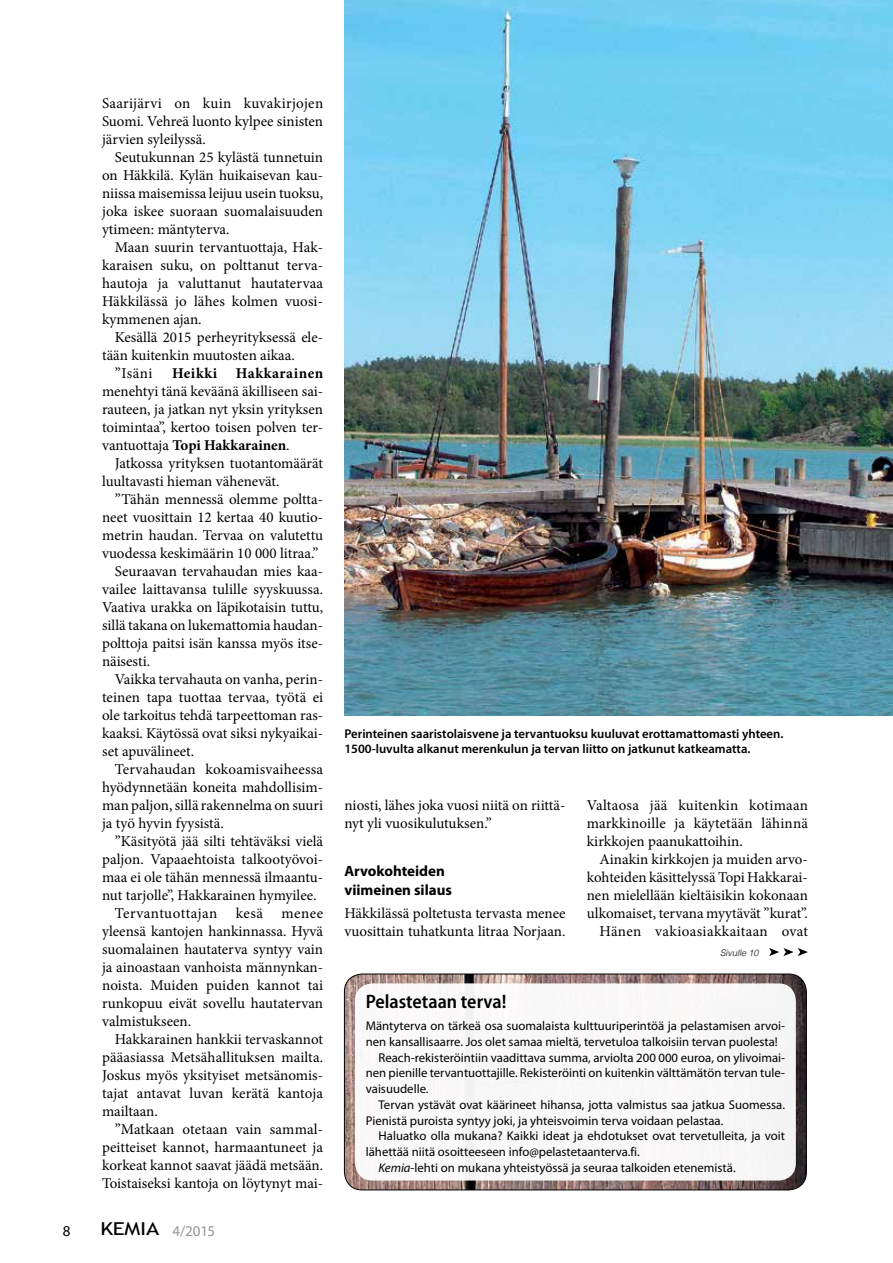
<style>
.page{position:relative;width:893px;height:1263px;background:#fff}
.page>*{position:absolute;margin:0;border:0;box-sizing:border-box;transform-origin:0 0}
.t1{font:600 semi-condensed 19.5px "Myriad Pro";color:#000}
.t2{font:15px/18px "Minion Pro";color:#000;text-align:justify}
.t3{font:700 15px/18.9px "Myriad Pro";color:#000}
.t4{font:15px "Minion Pro";letter-spacing:.03em;color:#000}
.t5{font:700 15px "Minion Pro";letter-spacing:.035em;color:#000}
.t6{font:15px "Myriad Pro";color:#939598}
.t7{font:15px "Myriad Pro";color:#000}
.t8{font:12.75px "Myriad Pro";color:#000}
.t9{font:600 12.75px/15px "Myriad Pro";color:#000}
.t10{font:italic 300 9px "Helvetica";color:#000}
.s1{font-weight:700}
.s2{font-family:"Trebuchet MS";font-size:17.85px;color:#000}
.s3{font-style:italic}
</style>
<div class="page">
<img style="left:344px;top:974px;width:462px;height:216px">
<div style="left:344px;top:974px;width:463px;height:216px;border:1px solid #000;border-radius:18px"></div>
<div style="left:355px;top:983px;width:441px;height:197px;background:#f9f8f7;border-radius:17px"></div>
<svg style="left:769px;top:948px;width:39px;height:8px"></svg>
<img style="left:344px;top:0;width:549px;height:716px">
<p class="t2" style="left:102px;top:94px;width:223px">Saarijärvi on kuin kuvakirjojen Suomi. Vehreä luonto kylpee sinisten järvien syleilyssä.</p>
<p class="t2" style="left:102px;top:148px;width:223px;text-indent:13px">Seutukunnan 25 kylästä tunnetuin on Häkkilä. Kylän huikaisevan kau&shy;niissa maisemissa leijuu usein tuoksu, joka iskee suoraan suomalaisuuden ytimeen: mäntyterva.</p>
<p class="t2" style="left:102px;top:238px;width:223px;text-indent:13px">Maan suurin tervantuottaja, Hak&shy;karaisen suku, on polttanut terva&shy;hautoja ja valuttanut hautatervaa Häkkilässä jo lähes kolmen vuosi&shy;kymmenen ajan.</p>
<p class="t2" style="left:115px;top:328px;width:210px">Kesällä 2015 perheyrityksessä ele-</p>
<p class="t2" style="left:102px;top:346px;width:194px">tään kuitenkin muutosten aikaa.</p>
<p class="t2" style="left:115px;top:364px;width:39px">”Isäni</p>
<p class="t5" style="left:172px;top:363px;width:153px">Heikki Hakkarainen</p>
<p class="t2" style="left:102px;top:382px;width:223px">menehtyi tänä keväänä äkilliseen sai&shy;rauteen, ja jatkan nyt yksin yrityksen toimintaa”, kertoo toisen polven ter&shy;vantuottaja <span class="s1">Topi Hakkarainen</span>.</p>
<p class="t2" style="left:102px;top:454px;width:223px;text-indent:13px">Jatkossa yrityksen tuotantomäärät luultavasti hieman vähenevät.</p>
<p class="t2" style="left:115px;top:490px;width:210px">”Tähän mennessä olemme poltta-</p>
<p class="t2" style="left:102px;top:508px;width:223px">neet vuosittain 12 kertaa 40 kuutio-</p>
<p class="t2" style="left:102px;top:526px;width:223px">metrin haudan. Tervaa on valutettu</p>
<p class="t2" style="left:102px;top:544px;width:218px">vuodessa keskimäärin 10 000 litraa.”</p>
<p class="t2" style="left:115px;top:562px;width:210px">Seuraavan tervahaudan mies kaa-</p>
<p class="t2" style="left:102px;top:580px;width:223px">vailee laittavansa tulille syyskuussa.</p>
<p class="t2" style="left:102px;top:598px;width:223px">Vaativa urakka on läpikotaisin tuttu,</p>
<p class="t2" style="left:102px;top:616px;width:223px">sillä takana on lukemattomia haudan-</p>
<p class="t2" style="left:102px;top:634px;width:223px">polttoja paitsi isän kanssa myös itse-</p>
<p class="t2" style="left:102px;top:652px;width:50px">näisesti.</p>
<p class="t2" style="left:115px;top:670px;width:210px">Vaikka tervahauta on vanha, perin-</p>
<p class="t2" style="left:102px;top:688px;width:223px">teinen tapa tuottaa tervaa, työtä ei</p>
<p class="t2" style="left:102px;top:706px;width:223px">ole tarkoitus tehdä tarpeettoman ras-</p>
<p class="t2" style="left:102px;top:724px;width:223px">kaaksi. Käytössä ovat siksi nykyaikai-</p>
<p class="t2" style="left:102px;top:742px;width:94px">set apuvälineet.</p>
<p class="t2" style="left:115px;top:760px;width:210px">Tervahaudan kokoamisvaiheessa</p>
<p class="t2" style="left:102px;top:778px;width:223px">hyödynnetään koneita mahdollisim-</p>
<p class="t2" style="left:102px;top:796px;width:223px">man paljon, sillä rakennelma on suuri</p>
<p class="t2" style="left:102px;top:814px;width:123px">ja työ hyvin fyysistä.</p>
<p class="t2" style="left:115px;top:832px;width:210px">”Käsityötä jää silti tehtäväksi vielä</p>
<p class="t2" style="left:102px;top:850px;width:223px">paljon. Vapaaehtoista talkootyövoi-</p>
<p class="t2" style="left:102px;top:868px;width:223px">maa ei ole tähän mennessä ilmaantu-</p>
<p class="t2" style="left:102px;top:886px;width:216px">nut tarjolle”, Hakkarainen hymyilee.</p>
<p class="t4" style="left:115px;top:903px;width:210px">Tervantuottajan kesä menee</p>
<p class="t2" style="left:102px;top:922px;width:223px">yleensä kantojen hankinnassa. Hyvä</p>
<p class="t2" style="left:102px;top:940px;width:223px">suomalainen hautaterva syntyy vain</p>
<p class="t2" style="left:102px;top:958px;width:223px">ja ainoastaan vanhoista männynkan-</p>
<p class="t2" style="left:102px;top:976px;width:223px">noista. Muiden puiden kannot tai</p>
<p class="t2" style="left:102px;top:994px;width:223px">runkopuu eivät sovellu hautatervan</p>
<p class="t2" style="left:102px;top:1012px;width:91px">valmistukseen.</p>
<p class="t2" style="left:115px;top:1030px;width:210px">Hakkarainen hankkii tervaskannot</p>
<p class="t2" style="left:102px;top:1048px;width:223px">pääasiassa Metsähallituksen mailta.</p>
<p class="t2" style="left:102px;top:1066px;width:223px">Joskus myös yksityiset metsänomis-</p>
<p class="t2" style="left:102px;top:1084px;width:223px">tajat antavat luvan kerätä kantoja</p>
<p class="t2" style="left:102px;top:1102px;width:57px">mailtaan.</p>
<p class="t2" style="left:115px;top:1120px;width:210px">”Matkaan otetaan vain sammal-</p>
<p class="t2" style="left:102px;top:1138px;width:223px">peitteiset kannot, harmaantuneet ja</p>
<p class="t2" style="left:102px;top:1156px;width:223px">korkeat kannot saavat jäädä metsään.</p>
<p class="t2" style="left:102px;top:1174px;width:223px">Toistaiseksi kantoja on löytynyt mai-</p>
<p class="t7" style="left:63px;top:1222px;width:9px">8</p>
<p class="t6" style="left:100px;top:1222px;width:116px"><span class="s2">KEMIA</span> 4/2015</p>
<p class="t9" style="left:344px;top:726px;width:441px">Perinteinen saaristolaisvene ja tervantuoksu kuuluvat erottamattomasti yhteen.<br>1500-luvulta alkanut merenkulun ja tervan liitto on jatkunut katkeamatta.</p>
<p class="t2" style="left:344px;top:796px;width:223px">niosti, lähes joka vuosi niitä on riittä&shy;nyt yli vuosikulutuksen.”</p>
<p class="t3" style="left:344px;top:861px;width:109px">Arvokohteiden viimeinen silaus</p>
<p class="t2" style="left:344px;top:904px;width:223px">Häkkilässä poltetusta tervasta menee vuosittain tuhatkunta litraa Norjaan.</p>
<p class="t2" style="left:587px;top:796px;width:223px">Valtaosa jää kuitenkin kotimaan markkinoille ja käytetään lähinnä kirkkojen paanukattoihin.</p>
<p class="t2" style="left:587px;top:850px;width:223px;text-align:right">Ainakin kirkkojen ja muiden arvo&shy;kohteiden käsittelyssä Topi Hakkarai&shy;nen mielellään kieltäisikin kokonaan ulkomaiset, tervana myytävät ”kurat”.<br>Hänen vakioasiakkaitaan ovat</p>
<p class="t10" style="left:720px;top:946px;width:40px">Sivulle 10</p>
<h1 class="t1" style="left:366px;top:991px;width:142px">Pelastetaan terva!</h1>
<p class="t8" style="left:366px;top:1019px;width:421px">Mäntyterva on tärkeä osa suomalaista kulttuuriperintöä ja pelastamisen arvoi-</p>
<p class="t8" style="left:366px;top:1034px;width:414px">nen kansallisaarre. Jos olet samaa mieltä, tervetuloa talkoisiin tervan puolesta!</p>
<p class="t8" style="left:378px;top:1050px;width:408px">Reach-rekisteröintiin vaadittava summa, arviolta 200 000 euroa, on ylivoimai-</p>
<p class="t8" style="left:366px;top:1066px;width:421px">nen pienille tervantuottajille. Rekisteröinti on kuitenkin välttämätön tervan tule-</p>
<p class="t8" style="left:366px;top:1082px;width:64px">vaisuudelle.</p>
<p class="t8" style="left:378px;top:1097px;width:408px">Tervan ystävät ovat käärineet hihansa, jotta valmistus saa jatkua Suomessa.</p>
<p class="t8" style="left:366px;top:1113px;width:359px">Pienistä puroista syntyy joki, ja yhteisvoimin terva voidaan pelastaa.</p>
<p class="t8" style="left:378px;top:1129px;width:408px">Haluatko olla mukana? Kaikki ideat ja ehdotukset ovat tervetulleita, ja voit</p>
<p class="t8" style="left:366px;top:1145px;width:276px">lähettää niitä osoitteeseen info@pelastetaanterva.fi.</p>
<p class="t8" style="left:378px;top:1160px;width:359px"><span class="s3">Kemia</span>-lehti on mukana yhteistyössä ja seuraa talkoiden etenemistä.</p>
</div>
